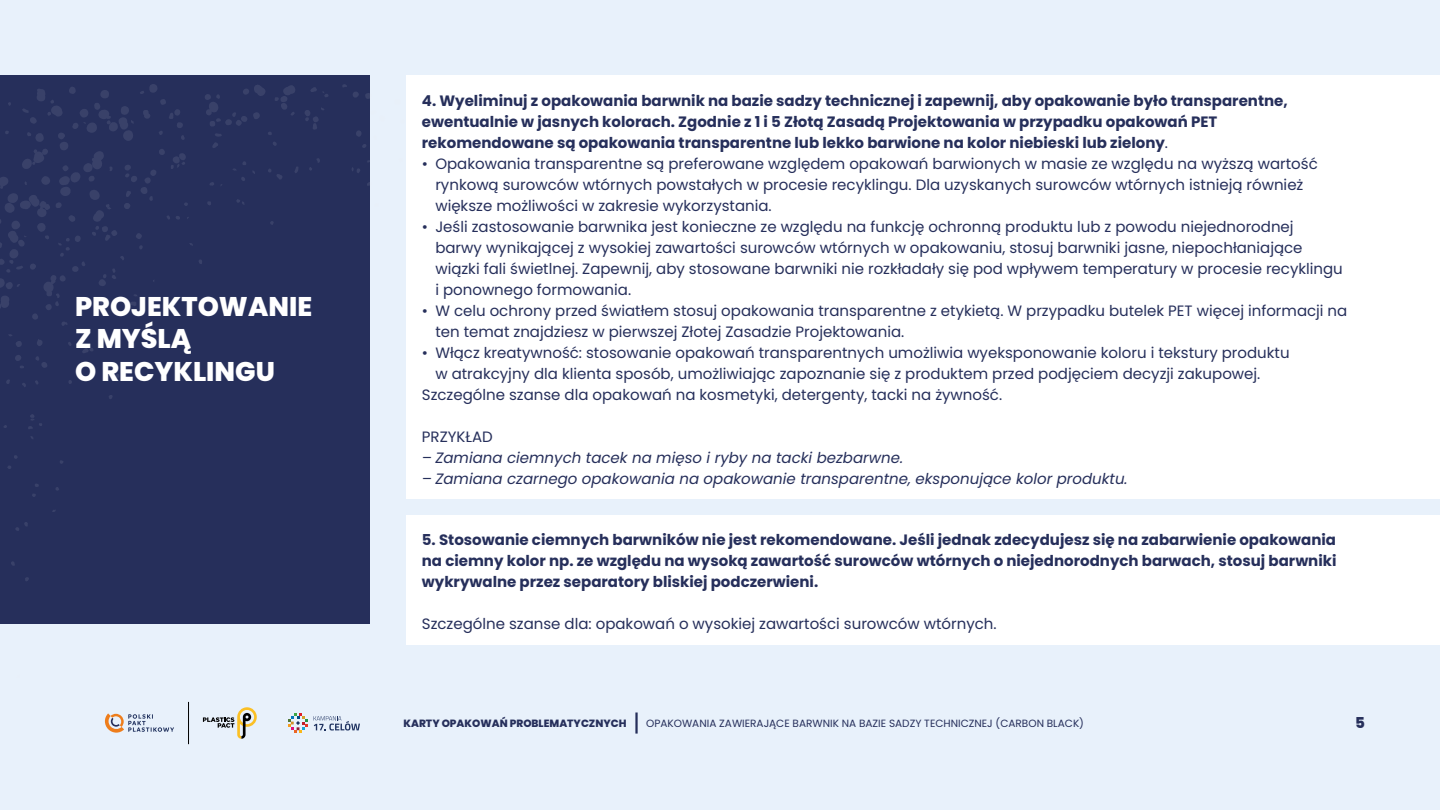
<style>
.page{position:relative;width:1440px;height:810px;background:#e8f1fb}
.page>*{position:absolute;margin:0;border:0;box-sizing:border-box;transform-origin:0 0}
.t1{font:800 27px/32.4px "Poppins";color:#fff}
.t2{font:15px/21px "Poppins";color:#262f5b}
.t3{font:700 15px/21px "Poppins";color:#262f5b}
.t4{font:italic 15px "Poppins";color:#262f5b}
.t5{font:800 15px "Poppins";color:#262f5b}
.t6{font:10.5px "Poppins";color:#262f5b}
.t7{font:800 10.5px "Poppins";color:#262f5b}
.s1{font-weight:400}
</style>
<div class="page">
<hr style="left:635px;top:713px;width:3px;height:21px;background:#262f5b">
<svg style="left:105px;top:713px;width:69px;height:20px"></svg>
<svg style="left:203px;top:707px;width:54px;height:32px"></svg>
<hr style="left:188px;top:702px;width:1px;height:42px;background:#000">
<svg style="left:314px;top:716px;width:46px;height:15px"></svg>
<svg style="left:288px;top:713px;width:20px;height:20px"></svg>
<div style="left:1335px;top:75px;width:105px;height:424px;background:#fff"></div>
<div style="left:1335px;top:515px;width:105px;height:129px;background:#fff"></div>
<div style="left:0;top:75px;width:369px;height:548px;background:#262f5b"></div>
<svg style="left:25px;top:577px;width:4px;height:4px"></svg>
<svg style="left:16px;top:522px;width:12px;height:9px"></svg>
<svg style="left:36px;top:356px;width:11px;height:12px"></svg>
<svg style="left:6px;top:380px;width:4px;height:4px"></svg>
<svg style="left:15px;top:355px;width:9px;height:13px"></svg>
<svg style="left:9px;top:334px;width:13px;height:13px"></svg>
<svg style="left:22px;top:383px;width:4px;height:4px"></svg>
<svg style="left:28px;top:414px;width:14px;height:15px"></svg>
<svg style="left:82px;top:345px;width:11px;height:8px"></svg>
<svg style="left:37px;top:339px;width:5px;height:7px"></svg>
<svg style="left:356px;top:131px;width:5px;height:6px"></svg>
<svg style="left:365px;top:93px;width:5px;height:6px"></svg>
<svg style="left:309px;top:158px;width:11px;height:12px"></svg>
<svg style="left:352px;top:167px;width:8px;height:6px"></svg>
<svg style="left:0;top:84px;width:298px;height:242px"></svg>
<svg style="left:342px;top:84px;width:17px;height:13px"></svg>
<svg style="left:305px;top:108px;width:19px;height:22px"></svg>
<svg style="left:362px;top:144px;width:4px;height:4px"></svg>
<svg style="left:310px;top:87px;width:18px;height:10px"></svg>
<div style="left:407px;top:75px;width:958px;height:424px;background:#fff"></div>
<div style="left:407px;top:515px;width:958px;height:129px;background:#fff"></div>
<h1 class="t1" style="left:75px;top:290px;width:239px">PROJEKTOWANIE<br>Z MYŚLĄ<br>O RECYKLINGU</h1>
<p class="t3" style="left:422px;top:90px;width:867px">4. Wyeliminuj z opakowania barwnik na bazie sadzy technicznej i zapewnij, aby opakowanie było transparentne, ewentualnie w jasnych kolorach. Zgodnie z 1 i 5 Złotą Zasadą Projektowania w przypadku opakowań PET rekomendowane są opakowania transparentne lub lekko barwione na kolor niebieski lub zielony<span class="s1">.</span></p>
<p class="t2" style="left:435px;top:153px;width:884px;text-indent:-14px">• Opakowania transparentne są preferowane względem opakowań barwionych w masie ze względu na wyższą wartość rynkową surowców wtórnych powstałych w procesie recyklingu. Dla uzyskanych surowców wtórnych istnieją również większe możliwości w zakresie wykorzystania.</p>
<p class="t2" style="left:435px;top:216px;width:909px;text-indent:-13px">• Jeśli zastosowanie barwnika jest konieczne ze względu na funkcję ochronną produktu lub z powodu niejednorodnej barwy wynikającej z wysokiej zawartości surowców wtórnych w opakowaniu, stosuj barwniki jasne, niepochłaniające wiązki fali świetlnej. Zapewnij, aby stosowane barwniki nie rozkładały się pod wpływem temperatury w procesie recyklingu i ponownego formowania.</p>
<p class="t2" style="left:435px;top:300px;width:914px;text-indent:-13px">• W celu ochrony przed światłem stosuj opakowania transparentne z etykietą. W przypadku butelek PET więcej informacji na ten temat znajdziesz w pierwszej Złotej Zasadzie Projektowania.</p>
<p class="t2" style="left:422px;top:342px;width:869px">• Włącz kreatywność: stosowanie opakowań transparentnych umożliwia wyeksponowanie koloru i tekstury produktu</p>
<p class="t2" style="left:435px;top:363px;width:827px">w atrakcyjny dla klienta sposób, umożliwiając zapoznanie się z produktem przed podjęciem decyzji zakupowej.</p>
<p class="t2" style="left:422px;top:384px;width:582px">Szczególne szanse dla opakowań na kosmetyki, detergenty, tacki na żywność.</p>
<p class="t2" style="left:422px;top:426px;width:19px">Przyk</p>
<p class="t2" style="left:466px;top:426px;width:18px">ład</p>
<p class="t4" style="left:422px;top:449px;width:483px">– Zamiana ciemnych tacek na mięso i ryby na tacki bezbarwne.</p>
<p class="t4" style="left:422px;top:470px;width:707px">– Zamiana czarnego opakowania na opakowanie transparentne, eksponujące kolor produktu.</p>
<p class="t3" style="left:422px;top:530px;width:916px;text-align:justify">5. Stosowanie ciemnych barwników nie jest rekomendowane. Jeśli jednak zdecydujesz się na zabarwienie opakowania na ciemny kolor np. ze względu na wysoką zawartość surowców wtórnych o niejednorodnych barwach, stosuj barwniki wykrywalne przez separatory bliskiej podczerwieni.</p>
<p class="t2" style="left:422px;top:614px;width:576px">Szczególne szanse dla: opakowań o wysokiej zawartości surowców wtórnych.</p>
<p class="t7" style="left:404px;top:717px;width:225px">KARTY OPAKOWAŃ PROBLEMATYCZNYCH</p>
<p class="t6" style="left:646px;top:717px;width:439px">OPAKOWANIA ZAWIERAJĄCE BARWNIK NA BAZIE SADZY TECHNICZNEJ (CARBON BLACK)</p>
<p class="t5" style="left:1355px;top:714px;width:11px">5</p>
</div>
